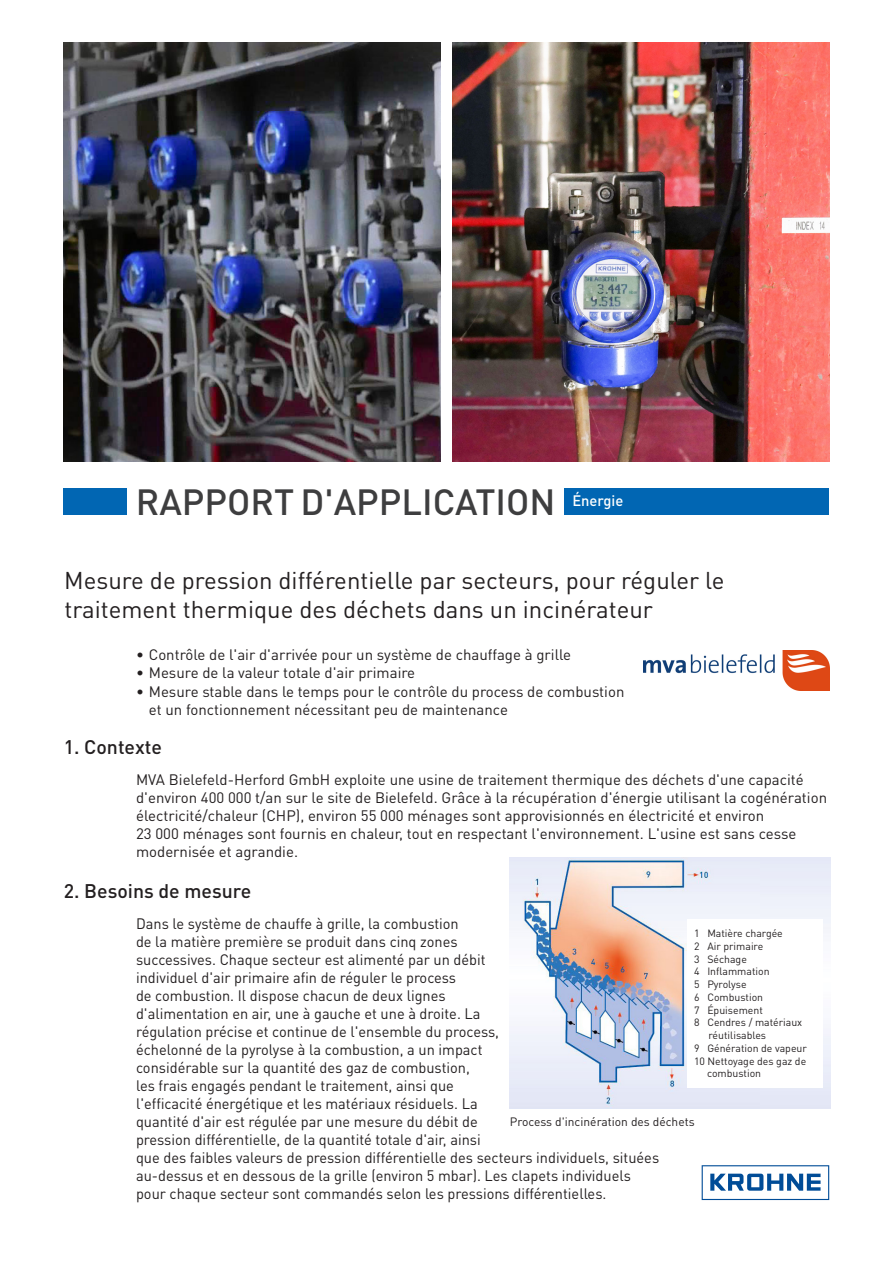
<style>
.page{position:relative;width:893px;height:1263px;background:#fff}
.page>*{position:absolute;margin:0;border:0;box-sizing:border-box;transform-origin:0 0}
.t1{font:500 36px "DIN Pro";color:#3e3e3f}
.t2{font:24px/28.8px "DIN Pro";color:#231f20}
.t3{font:500 19.5px "DIN Pro";color:#231f20}
.t4{font:15px/18px "DIN Pro";color:#231f20}
.t5{font:500 15px "DIN Pro";color:#fff}
.t6{font:12px "DIN Pro";color:#231f20}
.t7{font:10.5px "DIN Pro";color:#231f20}
</style>
<div class="page">
<img style="left:453px;top:42px;width:376px;height:419px">
<img style="left:64px;top:43px;width:376px;height:419px">
<svg style="left:702px;top:1165px;width:127px;height:35px"></svg>
<div style="left:64px;top:488px;width:765px;height:27px;background:#0166b3"></div>
<div style="left:127px;top:488px;width:437px;height:45px;background:#fff"></div>
<img style="left:643px;top:650px;width:186px;height:41px">
<img style="left:510px;top:857px;width:250px;height:251px">
<div style="left:688px;top:919px;width:135px;height:169px;background:#fff"></div>
<h1 class="t1" style="left:136px;top:477px;width:421px">RAPPORT D'APPLICATION</h1>
<p class="t5" style="left:572px;top:490px;width:53px">Énergie</p>
<h2 class="t2" style="left:64px;top:565px;width:662px">Mesure de pression différentielle par secteurs, pour réguler le traitement thermique des déchets dans un incinérateur</h2>
<p class="t4" style="left:136px;top:645px;width:437px">• Contrôle de l'air d'arrivée pour un système de chauffage à grille</p>
<p class="t4" style="left:136px;top:663px;width:281px">• Mesure de la valeur totale d'air primaire</p>
<p class="t4" style="left:149px;top:681px;width:477px;text-indent:-13px">• Mesure stable dans le temps pour le contrôle du process de combustion et un fonctionnement nécessitant peu de maintenance</p>
<h3 class="t3" style="left:64px;top:734px;width:100px">1. Contexte</h3>
<p class="t4" style="left:136px;top:770px;width:692px">MVA Bielefeld-Herford GmbH exploite une usine de traitement thermique des déchets d'une capacité d'environ 400 000 t/an sur le site de Bielefeld. Grâce à la récupération d'énergie utilisant la cogénération électricité/chaleur (CHP), environ 55 000 ménages sont approvisionnés en électricité et environ<br>23 000 ménages sont fournis en chaleur, tout en respectant l'environnement. L'usine est sans cesse modernisée et agrandie.</p>
<h3 class="t3" style="left:64px;top:878px;width:189px">2. Besoins de mesure</h3>
<p class="t4" style="left:136px;top:914px;width:525px">Dans le système de chauffe à grille, la combustion<br>de la matière première se produit dans cinq zones<br>successives. Chaque secteur est alimenté par un débit<br>individuel d'air primaire afin de réguler le process<br>de combustion. Il dispose chacun de deux lignes<br>d'alimentation en air, une à gauche et une à droite. La<br>régulation précise et continue de l'ensemble du process,<br>échelonné de la pyrolyse à la combustion, a un impact<br>considérable sur la quantité des gaz de combustion,<br>les frais engagés pendant le traitement, ainsi que<br>l'efficacité énergétique et les matériaux résiduels. La<br>quantité d'air est régulée par une mesure du débit de<br>pression différentielle, de la quantité totale d'air, ainsi<br>que des faibles valeurs de pression différentielle des secteurs individuels, situées au-dessus et en dessous de la grille (environ 5 mbar). Les clapets individuels pour chaque secteur sont commandés selon les pressions différentielles.</p>
<p class="t7" style="left:694px;top:926px;width:90px">1 Matière chargée</p>
<p class="t7" style="left:694px;top:939px;width:71px">2 Air primaire</p>
<p class="t7" style="left:694px;top:952px;width:54px">3 Séchage</p>
<p class="t7" style="left:694px;top:964px;width:77px">4 Inflammation</p>
<p class="t7" style="left:694px;top:977px;width:54px">5 Pyrolyse</p>
<p class="t7" style="left:694px;top:990px;width:71px">6 Combustion</p>
<p class="t7" style="left:694px;top:1003px;width:70px">7 Épuisement</p>
<p class="t7" style="left:694px;top:1015px;width:110px">8 Cendres / matériaux</p>
<p class="t7" style="left:708px;top:1028px;width:59px">réutilisables</p>
<p class="t7" style="left:694px;top:1041px;width:114px">9 Génération de vapeur</p>
<p class="t7" style="left:694px;top:1054px;width:114px">10 Nettoyage des gaz de</p>
<p class="t7" style="left:707px;top:1066px;width:56px">combustion</p>
<p class="t6" style="left:510px;top:1114px;width:186px">Process d'incinération des déchets</p>
</div>
